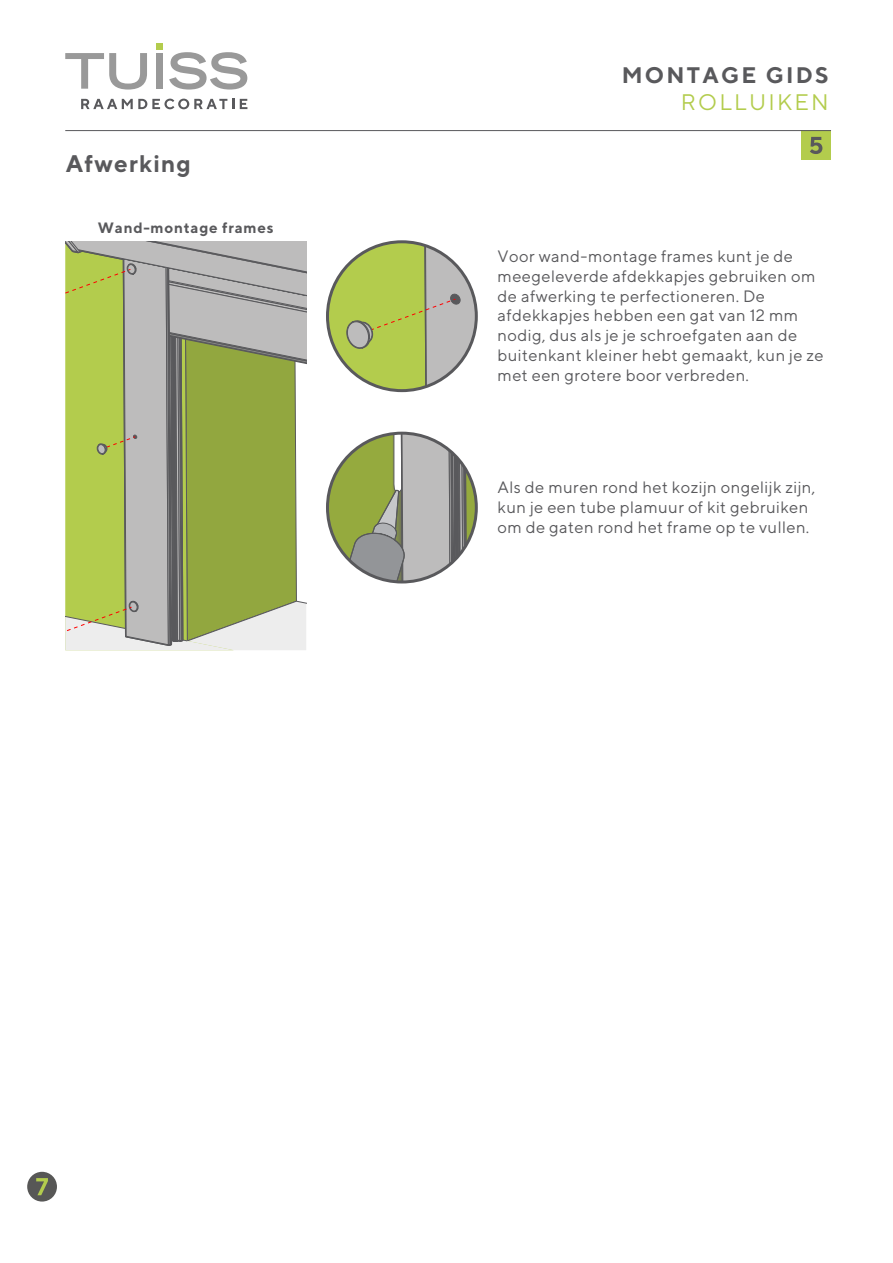
<style>
.page{position:relative;width:893px;height:1263px;background:#fff}
.page>*{position:absolute;margin:0;border:0;box-sizing:border-box;transform-origin:0 0}
.t1{font:700 24px "TT Norms";letter-spacing:.05em;color:#59595c}
.t2{font:700 22.5px "TT Norms";letter-spacing:.1em;color:#59595c}
.t3{font:22.5px "TT Norms";letter-spacing:.1em;color:#b3cc4d}
.t4{font:16.5px/19.8px "TT Norms";letter-spacing:.025em;color:#59595c}
.t5{font:700 15px "TT Norms";letter-spacing:.05em;color:#59595c}
</style>
<div class="page">
<svg style="left:65px;top:242px;width:241px;height:408px"></svg>
<svg style="left:327px;top:242px;width:149px;height:149px"></svg>
<div style="left:326px;top:240px;width:152px;height:152px;border:3px solid #59595c;border-radius:50%"></div>
<svg style="left:327px;top:433px;width:149px;height:149px"></svg>
<div style="left:326px;top:432px;width:152px;height:151px;border:3px solid #59595c;border-radius:50%"></div>
<div style="left:801px;top:131px;width:30px;height:29px;background:#b3cc4d"></div>
<svg style="left:810px;top:137px;width:12px;height:17px"></svg>
<hr style="left:65px;top:130px;width:766px;height:1px;background:#59595c">
<div style="left:27px;top:1172px;width:30px;height:29px;background:#575756;border-radius:50%"></div>
<svg style="left:36px;top:1178px;width:12px;height:17px"></svg>
<div style="left:156px;top:43px;width:7px;height:7px;background:#b3cc4d"></div>
<svg style="left:65px;top:53px;width:82px;height:37px"></svg>
<div style="left:156px;top:53px;width:7px;height:36px;background:#999"></div>
<svg style="left:169px;top:52px;width:78px;height:38px"></svg>
<svg style="left:81px;top:99px;width:153px;height:10px"></svg>
<svg style="left:240px;top:99px;width:7px;height:10px"></svg>
<h1 class="t1" style="left:66px;top:149px;width:127px">Afwerking</h1>
<p class="t5" style="left:98px;top:218px;width:177px">Wand-montage frames</p>
<h2 class="t2" style="left:622px;top:61px;width:208px">MONTAGE GIDS</h2>
<h2 class="t3" style="left:681px;top:89px;width:149px">ROLLUIKEN</h2>
<p class="t4" style="left:498px;top:246px;width:328px">Voor wand-montage frames kunt je de meegeleverde afdekkapjes gebruiken om de afwerking te perfectioneren. De afdekkapjes hebben een gat van 12 mm nodig, dus als je je schroefgaten aan de buitenkant kleiner hebt gemaakt, kun je ze met een grotere boor verbreden.</p>
<p class="t4" style="left:498px;top:477px;width:319px">Als de muren rond het kozijn ongelijk zijn, kun je een tube plamuur of kit gebruiken om de gaten rond het frame op te vullen.</p>
</div>
